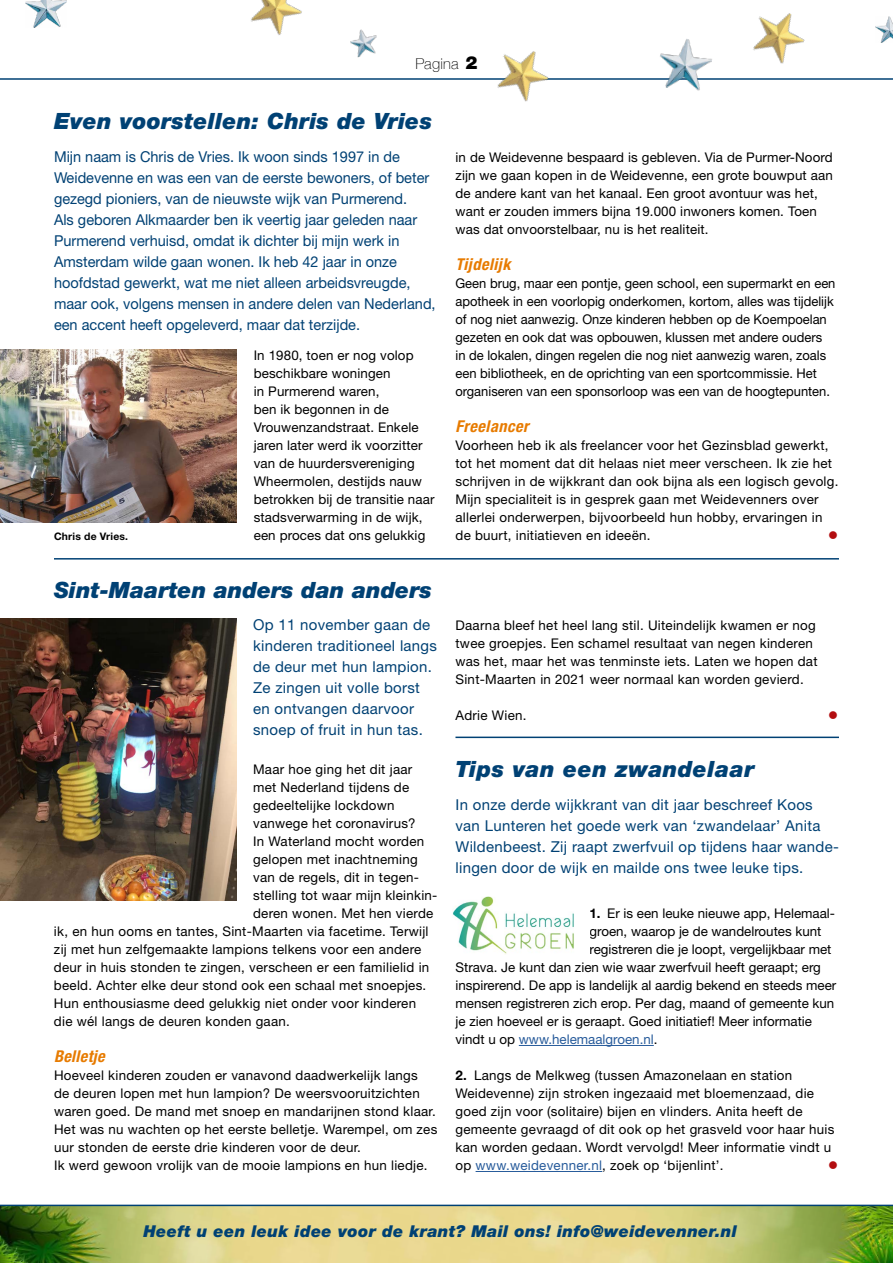
<style>
.page{position:relative;width:893px;height:1263px;background:#fff}
.page>*{position:absolute;margin:0;border:0;box-sizing:border-box;transform-origin:0 0}
.t1{font:italic 900 22.5px "Helvetica Neue";letter-spacing:.01em;color:#004174}
.t2{font:italic 900 16.35px "Helvetica Neue";letter-spacing:.02em;color:#004174}
.t3{font:italic 700 condensed 16.35px "Helvetica Neue";letter-spacing:.03em;color:#e77b00}
.t4{font:15px/21px "Helvetica Neue";color:#004174}
.t5{font:15px/21px "Helvetica Neue";letter-spacing:.02em;color:#004174}
.t6{font:100 15px "Helvetica Neue";letter-spacing:.02em;color:#000}
.t7{font:13.35px/18px "Helvetica Neue";letter-spacing:.02em;color:#000}
.t8{font:13.35px/18px "Helvetica Neue";color:#000}
.t9{font:13.35px "Helvetica Neue";color:#275b9b}
.t10{font:13.35px "Wingdings";color:#b20e10}
.t11{font:700 10.35px "Helvetica Neue";letter-spacing:.02em;color:#000}
.s1{font-weight:900;font-size:18px}
.s2{font-weight:700}
.s3{color:#000}
.s4{color:#275b9b}
</style>
<div class="page">
<hr style="left:0;top:78px;width:893px;height:2px;background:#004174">
<hr style="left:455px;top:737px;width:384px;height:1px;background:#004174">
<hr style="left:519px;top:1045px;width:135px;height:1px;background:#275b9b">
<hr style="left:476px;top:1171px;width:126px;height:1px;background:#275b9b">
<hr style="left:54px;top:558px;width:785px;height:2px;background:#004174">
<img style="left:0;top:350px;width:237px;height:172px">
<img style="left:0;top:619px;width:236px;height:281px">
<img style="left:350px;top:29px;width:27px;height:29px">
<img style="left:876px;top:16px;width:17px;height:27px">
<img style="left:26px;top:0;width:40px;height:27px">
<img style="left:656px;top:39px;width:58px;height:52px">
<img style="left:251px;top:0;width:51px;height:35px">
<img style="left:488px;top:51px;width:70px;height:51px">
<img style="left:753px;top:13px;width:52px;height:51px">
<img style="left:0;top:1206px;width:892px;height:57px">
<hr style="left:892px;top:1206px;width:1px;height:57px;background:#fd0">
<hr style="left:0;top:1205px;width:893px;height:1px;background:#004174">
<img style="left:453px;top:896px;width:121px;height:58px">
<p class="t6" style="left:415px;top:52px;width:63px">Pagina <span class="s1">2</span></p>
<h1 class="t1" style="left:54px;top:107px;width:380px">Even voorstellen: Chris de Vries</h1>
<p class="t4" style="left:54px;top:146px;width:383px">Mijn naam is Chris de Vries. Ik woon sinds 1997 in de Weidevenne en was een van de eerste bewoners, of beter gezegd pioniers, van de nieuwste wijk van Purmerend.<br>Als geboren Alkmaarder ben ik veertig jaar geleden naar Purmerend verhuisd, omdat ik dichter bij mijn werk in Amsterdam wilde gaan wonen. Ik heb 42 jaar in onze hoofdstad gewerkt, wat me niet alleen arbeidsvreugde, maar ook, volgens mensen in andere delen van Nederland, een accent heeft opgeleverd, maar dat terzijde.</p>
<p class="t7" style="left:254px;top:346px;width:182px">In 1980, toen er nog volop beschikbare woningen<br>in Purmerend waren,<br>ben ik begonnen in de<br>Vrouwenzandstraat. Enkele jaren later werd ik voorzitter van de huurdersvereniging<br>Wheermolen, destijds nauw betrokken bij de transitie naar stadsverwarming in de wijk, een proces dat ons gelukkig</p>
<p class="t11" style="left:54px;top:530px;width:76px">Chris de Vries.</p>
<h1 class="t1" style="left:54px;top:576px;width:379px">Sint-Maarten anders dan anders</h1>
<p class="t5" style="left:253px;top:614px;width:185px">Op 11 november gaan de kinderen traditioneel langs de deur met hun lampion.<br>Ze zingen uit volle borst en ontvangen daarvoor snoep of fruit in hun tas.</p>
<p class="t7" style="left:253px;top:760px;width:161px">Maar hoe ging het dit jaar</p>
<p class="t7" style="left:253px;top:778px;width:158px">met Nederland tijdens de</p>
<p class="t7" style="left:253px;top:796px;width:143px">gedeeltelijke lockdown</p>
<p class="t7" style="left:253px;top:814px;width:164px">vanwege het coronavirus?</p>
<p class="t7" style="left:253px;top:832px;width:173px">In Waterland mocht worden</p>
<p class="t7" style="left:253px;top:850px;width:166px">gelopen met inachtneming</p>
<p class="t7" style="left:253px;top:868px;width:167px">van de regels, dit in tegen-</p>
<p class="t7" style="left:253px;top:886px;width:186px">stelling tot waar mijn kleinkin-</p>
<p class="t7" style="left:253px;top:904px;width:182px">deren wonen. Met hen vierde</p>
<p class="t7" style="left:54px;top:922px;width:376px">ik, en hun ooms en tantes, Sint-Maarten via facetime. Terwijl</p>
<p class="t7" style="left:54px;top:940px;width:369px">zij met hun zelfgemaakte lampions telkens voor een andere</p>
<p class="t7" style="left:54px;top:958px;width:377px">deur in huis stonden te zingen, verscheen er een familielid in</p>
<p class="t7" style="left:54px;top:976px;width:374px">beeld. Achter elke deur stond ook een schaal met snoepjes.</p>
<p class="t7" style="left:54px;top:994px;width:364px">Hun enthousiasme deed gelukkig niet onder voor kinderen</p>
<p class="t7" style="left:54px;top:1012px;width:237px">die wél langs de deuren konden gaan.</p>
<p class="t3" style="left:54px;top:1046px;width:52px">Belletje</p>
<p class="t7" style="left:54px;top:1066px;width:385px">Hoeveel kinderen zouden er vanavond daadwerkelijk langs<br>de deuren lopen met hun lampion? De weersvooruitzichten waren goed. De mand met snoep en mandarijnen stond klaar.<br>Het was nu wachten op het eerste belletje. Warempel, om zes uur stonden de eerste drie kinderen voor de deur.<br>Ik werd gewoon vrolijk van de mooie lampions en hun liedje.</p>
<p class="t7" style="left:455px;top:148px;width:379px">in de Weidevenne bespaard is gebleven. Via de Purmer-Noord zijn we gaan kopen in de Weidevenne, een grote bouwput aan de andere kant van het kanaal. Een groot avontuur was het, want er zouden immers bijna 19.000 inwoners komen. Toen was dat onvoorstelbaar, nu is het realiteit.</p>
<p class="t3" style="left:455px;top:254px;width:57px">Tijdelijk</p>
<p class="t8" style="left:455px;top:274px;width:381px">Geen brug, maar een pontje, geen school, een supermarkt en een apotheek in een voorlopig onderkomen, kortom, alles was tijdelijk of nog niet aanwezig. Onze kinderen hebben op de Koempoelan gezeten en ook dat was opbouwen, klussen met andere ouders in de lokalen, dingen regelen die nog niet aanwezig waren, zoals een bibliotheek, en de oprichting van een sportcommissie. Het organiseren van een sponsorloop was een van de hoogtepunten.</p>
<p class="t3" style="left:455px;top:416px;width:75px">Freelancer</p>
<p class="t7" style="left:455px;top:436px;width:384px">Voorheen heb ik als freelancer voor het Gezinsblad gewerkt, tot het moment dat dit helaas niet meer verscheen. Ik zie het schrijven in de wijkkrant dan ook bijna als een logisch gevolg.<br>Mijn specialiteit is in gesprek gaan met Weidevenners over allerlei onderwerpen, bijvoorbeeld hun hobby, ervaringen in de buurt, initiatieven en ideeën.</p>
<p class="t10" style="left:828px;top:528px;width:11px">●</p>
<p class="t7" style="left:455px;top:616px;width:364px">Daarna bleef het heel lang stil. Uiteindelijk kwamen er nog twee groepjes. Een schamel resultaat van negen kinderen was het, maar het was tenminste iets. Laten we hopen dat Sint-Maarten in 2021 weer normaal kan worden gevierd.</p>
<p class="t7" style="left:455px;top:706px;width:73px">Adrie Wien.</p>
<p class="t10" style="left:828px;top:708px;width:11px">●</p>
<h1 class="t1" style="left:455px;top:755px;width:300px">Tips van een zwandelaar</h1>
<p class="t5" style="left:455px;top:794px;width:385px">In onze derde wijkkrant van dit jaar beschreef Koos van Lunteren het goede werk van ‘zwandelaar’ Anita Wildenbeest. Zij raapt zwerfvuil op tijdens haar wande&shy;lingen door de wijk en mailde ons twee leuke tips.</p>
<p class="t8" style="left:589px;top:904px;width:247px"><span class="s2">1.</span> Er is een leuke nieuwe app, Helemaal-</p>
<p class="t8" style="left:589px;top:922px;width:233px">groen, waarop je de wandelroutes kunt</p>
<p class="t8" style="left:589px;top:940px;width:243px">registreren die je loopt, vergelijkbaar met</p>
<p class="t8" style="left:455px;top:958px;width:367px">Strava. Je kunt dan zien wie waar zwerfvuil heeft geraapt; erg</p>
<p class="t8" style="left:455px;top:976px;width:382px">inspirerend. De app is landelijk al aardig bekend en steeds meer</p>
<p class="t8" style="left:455px;top:994px;width:380px">mensen registreren zich erop. Per dag, maand of gemeente kun</p>
<p class="t8" style="left:455px;top:1012px;width:358px">je zien hoeveel er is geraapt. Goed initiatief! Meer informatie</p>
<p class="t9" style="left:455px;top:1031px;width:204px"><span class="s3">vindt u op</span> www.helemaalgroen.nl<span class="s3">.</span></p>
<p class="t7" style="left:455px;top:1066px;width:380px"><span class="s2">2.</span> Langs de Melkweg (tussen Amazonelaan en station Weidevenne) zijn stroken ingezaaid met bloemenzaad, die goed zijn voor (solitaire) bijen en vlinders. Anita heeft de gemeente gevraagd of dit ook op het grasveld voor haar huis kan worden gedaan. Wordt vervolgd! Meer informatie vindt u op <span class="s4">www.weidevenner.nl</span>, zoek op ‘bijenlint’.</p>
<p class="t10" style="left:828px;top:1158px;width:11px">●</p>
<p class="t2" style="left:143px;top:1221px;width:595px">Heeft u een leuk idee voor de krant? Mail ons! info@weidevenner.nl</p>
</div>
